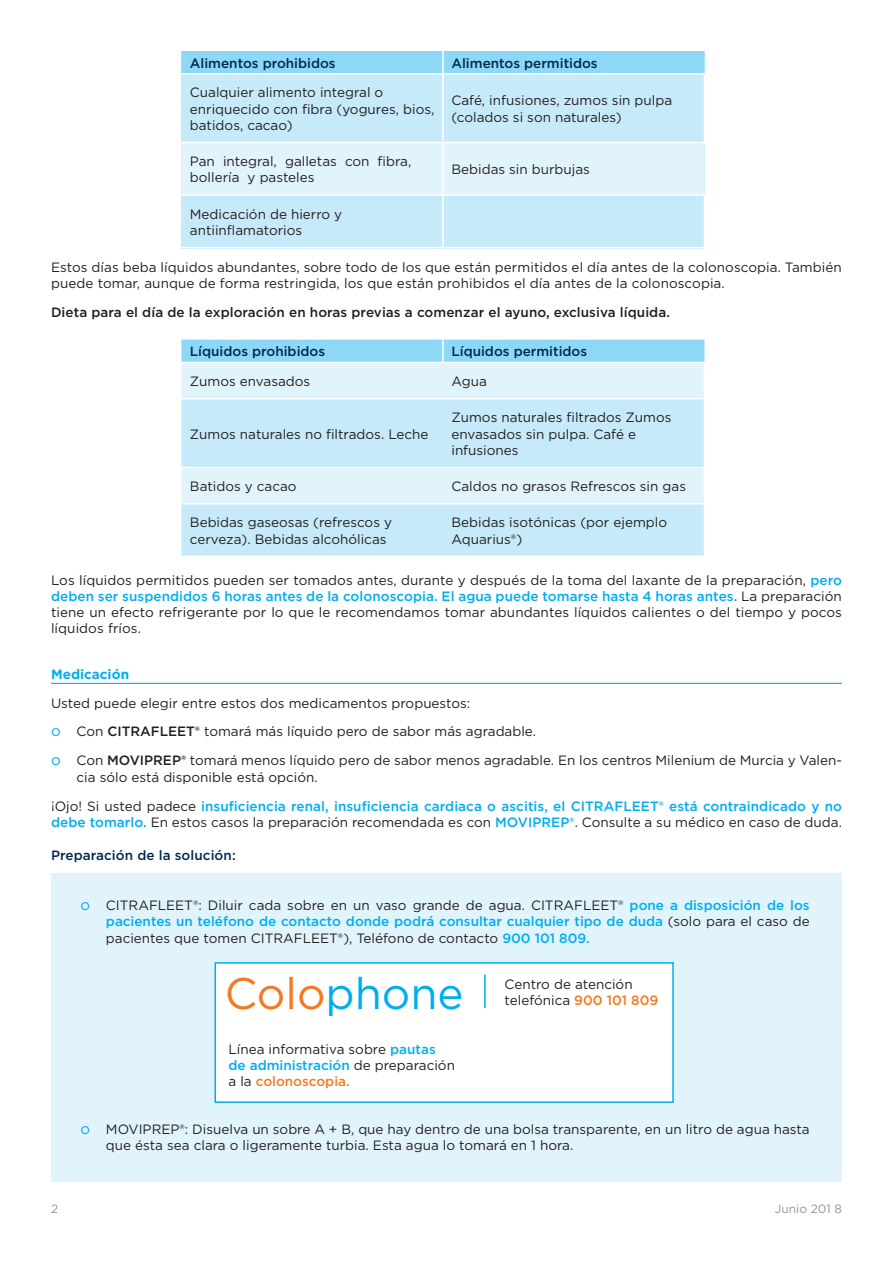
<style>
.page{position:relative;width:893px;height:1263px;background:#fff}
.page>*{position:absolute;margin:0;border:0;box-sizing:border-box;transform-origin:0 0}
.t1{font:44.1px "Gotham";color:#00aeef}
.t2{font:13.5px/16.2px "Gotham";color:#231f20}
.t3{font:500 13.5px/16.2px "Gotham";letter-spacing:.005em;color:#00aeef}
.subtitulo_2{font:500 13.5px "Gotham";color:#00294e}
.t4{font:500 13.5px "Gotham";letter-spacing:.005em;color:#231f20}
.Subtitulo{font:700 13.5px "Gotham";color:#00aeef}
.t5{font:12px "Gotham";color:#939598}
.s1{font-weight:500;color:#00aeef}
.s2{font-size:15px;color:#00aeef}
.s3{font-weight:500}
.s4{font-weight:400;color:#231f20}
.s5{color:#f47921}
.s6{font-weight:500;color:#f47921}
</style>
<div class="page">
<hr style="left:51px;top:683px;width:791px;height:1px;background:#00aeef">
<div style="left:51px;top:873px;width:791px;height:309px;background:#e1f4fc"></div>
<div style="left:215px;top:962px;width:459px;height:141px;background:#fff;border:2px solid #00aeef"></div>
<hr style="left:484px;top:974px;width:2px;height:34px;background:#00aeef">
<div style="left:181px;top:51px;width:523px;height:22px;background:#8dd7f7"></div>
<div style="left:181px;top:75px;width:523px;height:172px;background:#c6eafa"></div>
<div style="left:181px;top:143px;width:523px;height:51px;background:#e1f4fc"></div>
<hr style="left:442px;top:143px;width:2px;height:51px;background:#fff">
<hr style="left:442px;top:51px;width:2px;height:22px;background:#fff">
<hr style="left:443px;top:142px;width:262px;height:1px;background:#fff">
<hr style="left:442px;top:75px;width:2px;height:67px;background:#fff">
<hr style="left:181px;top:142px;width:262px;height:1px;background:#fff">
<hr style="left:181px;top:194px;width:262px;height:2px;background:#fff">
<hr style="left:442px;top:196px;width:2px;height:51px;background:#fff">
<hr style="left:443px;top:194px;width:262px;height:2px;background:#fff">
<div style="left:181px;top:340px;width:523px;height:22px;background:#8dd7f7"></div>
<div style="left:181px;top:363px;width:523px;height:35px;background:#e1f4fc"></div>
<svg style="left:181px;top:399px;width:523px;height:157px;fill:#c6eafa"></svg>
<hr style="left:442px;top:340px;width:2px;height:22px;background:#fff">
<hr style="left:181px;top:467px;width:262px;height:1px;background:#fff">
<hr style="left:443px;top:467px;width:262px;height:1px;background:#fff">
<hr style="left:181px;top:503px;width:262px;height:1px;background:#fff">
<hr style="left:443px;top:503px;width:262px;height:1px;background:#fff">
<p class="subtitulo_2" style="left:190px;top:54px;width:147px">Alimentos prohibidos</p>
<p class="subtitulo_2" style="left:451px;top:54px;width:148px">Alimentos permitidos</p>
<p class="t2" style="left:190px;top:84px;width:246px">Cualquier alimento integral o enriquecido con fibra (yogures, bios, batidos, cacao)</p>
<p class="t2" style="left:451px;top:92px;width:222px">Café, infusiones, zumos sin pulpa (colados si son naturales)</p>
<p class="t2" style="left:190px;top:153px;width:223px">Pan integral, galletas con fibra, bollería y pasteles</p>
<p class="t2" style="left:451px;top:161px;width:140px">Bebidas sin burbujas</p>
<p class="t2" style="left:190px;top:205px;width:154px">Medicación de hierro y antiinflamatorios</p>
<p class="t2" style="left:51px;top:259px;width:792px">Estos días beba líquidos abundantes, sobre todo de los que están permitidos el día antes de la colonoscopia. También puede tomar, aunque de forma restringida, los que están prohibidos el día antes de la colonoscopia.</p>
<p class="t4" style="left:51px;top:303px;width:620px">Dieta para el día de la exploración en horas previas a comenzar el ayuno, exclusiva líquida.</p>
<p class="subtitulo_2" style="left:190px;top:343px;width:137px">Líquidos prohibidos</p>
<p class="subtitulo_2" style="left:451px;top:343px;width:137px">Líquidos permitidos</p>
<p class="t2" style="left:190px;top:373px;width:122px">Zumos envasados</p>
<p class="t2" style="left:451px;top:373px;width:37px">Agua</p>
<p class="t2" style="left:190px;top:425px;width:240px">Zumos naturales no filtrados. Leche</p>
<p class="t2" style="left:451px;top:409px;width:221px">Zumos naturales filtrados Zumos envasados sin pulpa. Café e infusiones</p>
<p class="t2" style="left:190px;top:478px;width:108px">Batidos y cacao</p>
<p class="t2" style="left:451px;top:478px;width:236px">Caldos no grasos Refrescos sin gas</p>
<p class="t2" style="left:190px;top:514px;width:204px">Bebidas gaseosas (refrescos y cerveza). Bebidas alcohólicas</p>
<p class="t2" style="left:451px;top:514px;width:217px">Bebidas isotónicas (por ejemplo<br>Aquarius®)</p>
<p class="t2" style="left:51px;top:572px;width:792px;text-align:justify">Los líquidos permitidos pueden ser tomados antes, durante y después de la toma del laxante de la preparación, <span class="s1">pero deben ser suspendidos 6 horas antes de la colonoscopia. El agua puede tomarse hasta 4 horas antes.</span> La preparación tiene un efecto refrigerante por lo que le recomendamos tomar abundantes líquidos calientes o del tiempo y pocos líquidos fríos.</p>
<p class="Subtitulo" style="left:51px;top:665px;width:80px">Medicación</p>
<p class="t2" style="left:51px;top:694px;width:421px">Usted puede elegir entre estos dos medicamentos propuestos:</p>
<p class="t2" style="left:51px;top:723px;width:487px"><span class="s2">o</span> Con <span class="s3">CITRAFLEET®</span> tomará más líquido pero de sabor más agradable.</p>
<p class="t2" style="left:77px;top:752px;width:767px;text-indent:-26px"><span class="s2">o</span> Con <span class="s3">MOVIPREP®</span> tomará menos líquido pero de sabor menos agradable. En los centros Milenium de Murcia y Valen&shy;cia sólo está disponible está opción.</p>
<p class="t3" style="left:51px;top:797px;width:792px"><span class="s4">¡Ojo! Si usted padece</span> insuficiencia renal, insuficiencia cardiaca o ascitis, el CITRAFLEET® está contraindicado y no debe tomarlo. <span class="s4">En estos casos la preparación recomendada es con</span> MOVIPREP®<span class="s4">. Consulte a su médico en caso de duda.</span></p>
<p class="subtitulo_2" style="left:51px;top:846px;width:186px">Preparación de la solución:</p>
<p class="t2" style="left:106px;top:897px;width:705px;text-align:justify;text-indent:-26px"><span class="s2">o</span> CITRAFLEET®: Diluir cada sobre en un vaso grande de agua. CITRAFLEET® <span class="s1">pone a disposición de los pacientes un teléfono de contacto donde podrá consultar cualquier tipo de duda</span> (solo para el caso de pacientes que tomen CITRAFLEET®), Teléfono de contacto <span class="s1">900 101 809.</span></p>
<p class="t1" style="left:225px;top:965px;width:240px"><span class="s5">Colo</span>phone</p>
<p class="t2" style="left:229px;top:1040px;width:228px">Línea informativa sobre <span class="s1">pautas de administración</span> de preparación a la <span class="s6">colonoscopia.</span></p>
<p class="t2" style="left:505px;top:975px;width:130px">Centro de atención</p>
<p class="t2" style="left:505px;top:991px;width:155px">telefónica <span class="s6">900 101 809</span></p>
<p class="t2" style="left:106px;top:1120px;width:705px;text-indent:-26px"><span class="s2">o</span> MOVIPREP®: Disuelva un sobre A + B, que hay dentro de una bolsa transparente, en un litro de agua hasta que ésta sea clara o ligeramente turbia. Esta agua lo tomará en 1 hora.</p>
<p class="t5" style="left:51px;top:1201px;width:9px">2</p>
<p class="t5" style="left:775px;top:1201px;width:69px">Junio 201 8</p>
</div>
